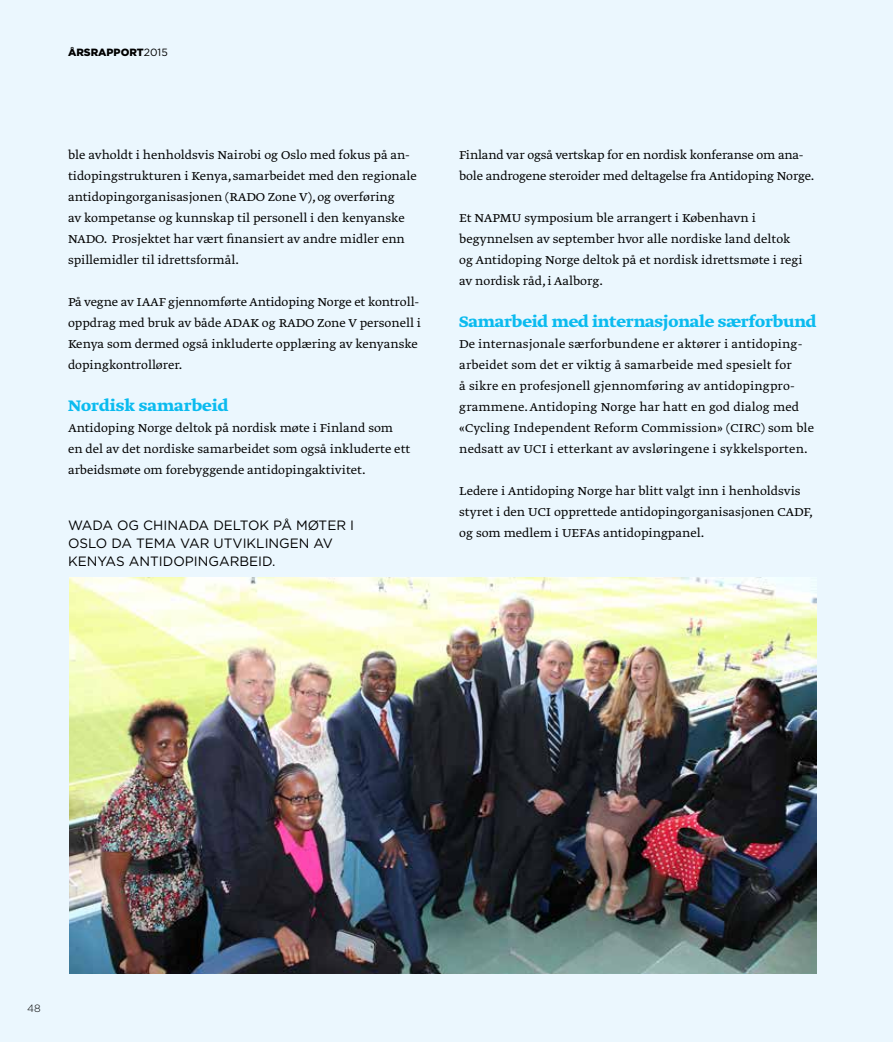
<style>
.page{position:relative;width:893px;height:1042px;background:#ebf7fe}
.page>*{position:absolute;margin:0;border:0;box-sizing:border-box;transform-origin:0 0}
.t1{font:700 18px "Greta Text Std";letter-spacing:-.01em;color:#0bbbef;scale:1.06 1}
.t2{font:300 13.5px/21px "Greta Text Std";color:#000;scale:1.06 1}
.t3{font:13.5px/18px "Gotham";color:#000}
.t4{font:900 10.5px "Gotham";color:#000}
.t5{font:300 10.5px "Gotham";color:#000}
.s1{font-weight:400}
</style>
<div class="page">
<img style="left:69px;top:577px;width:747px;height:396px">
<p class="t4" style="left:68px;top:45px;width:101px">ÅRSRAPPORT<span class="s1">2015</span></p>
<p class="t2" style="left:68px;top:145px;width:331px">ble avholdt i henholdsvis Nairobi og Oslo med fokus på an&shy;tidopingstrukturen i Kenya, samarbeidet med den regionale antidopingorganisasjonen (RADO Zone V), og overføring<br>av kompetanse og kunnskap til personell i den kenyanske NADO. Prosjektet har vært finansiert av andre midler enn spillemidler til idrettsformål.</p>
<p class="t2" style="left:68px;top:292px;width:335px">På vegne av IAAF gjennomførte Antidoping Norge et kontroll&shy;oppdrag med bruk av både ADAK og RADO Zone V personell i Kenya som dermed også inkluderte opplæring av kenyanske dopingkontrollører.</p>
<h1 class="t1" style="left:68px;top:395px;width:153px">Nordisk samarbeid</h1>
<p class="t2" style="left:68px;top:418px;width:324px">Antidoping Norge deltok på nordisk møte i Finland som en del av det nordiske samarbeidet som også inkluderte ett arbeidsmøte om forebyggende antidopingaktivitet.</p>
<p class="t3" style="left:68px;top:516px;width:288px">WADA OG CHINADA DELTOK PÅ MØTER I</p>
<p class="t3" style="left:68px;top:534px;width:267px">OSLO DA TEMA VAR UTVIKLINGEN AV<br>KENYAS ANTIDOPINGARBEID.</p>
<p class="t2" style="left:459px;top:145px;width:337px">Finland var også vertskap for en nordisk konferanse om ana&shy;bole androgene steroider med deltagelse fra Antidoping Norge.</p>
<p class="t2" style="left:459px;top:208px;width:326px">Et NAPMU symposium ble arrangert i København i begynnelsen av september hvor alle nordiske land deltok og Antidoping Norge deltok på et nordisk idrettsmøte i regi av nordisk råd, i Aalborg.</p>
<h1 class="t1" style="left:459px;top:311px;width:338px">Samarbeid med internasjonale særforbund</h1>
<p class="t2" style="left:459px;top:334px;width:336px">De internasjonale særforbundene er aktører i antidoping&shy;arbeidet som det er viktig å samarbeide med spesielt for<br>å sikre en profesjonell gjennomføring av antidopingpro&shy;grammene. Antidoping Norge har hatt en god dialog med «Cycling Independent Reform Commission» (CIRC) som ble nedsatt av UCI i etterkant av avsløringene i sykkelsporten.</p>
<p class="t2" style="left:459px;top:481px;width:335px">Ledere i Antidoping Norge har blitt valgt inn i henholdsvis styret i den UCI opprettede antidopingorganisasjonen CADF,</p>
<p class="t2" style="left:459px;top:523px;width:233px">og som medlem i UEFAs antidopingpanel.</p>
<p class="t5" style="left:27px;top:1002px;width:15px">48</p>
</div>
